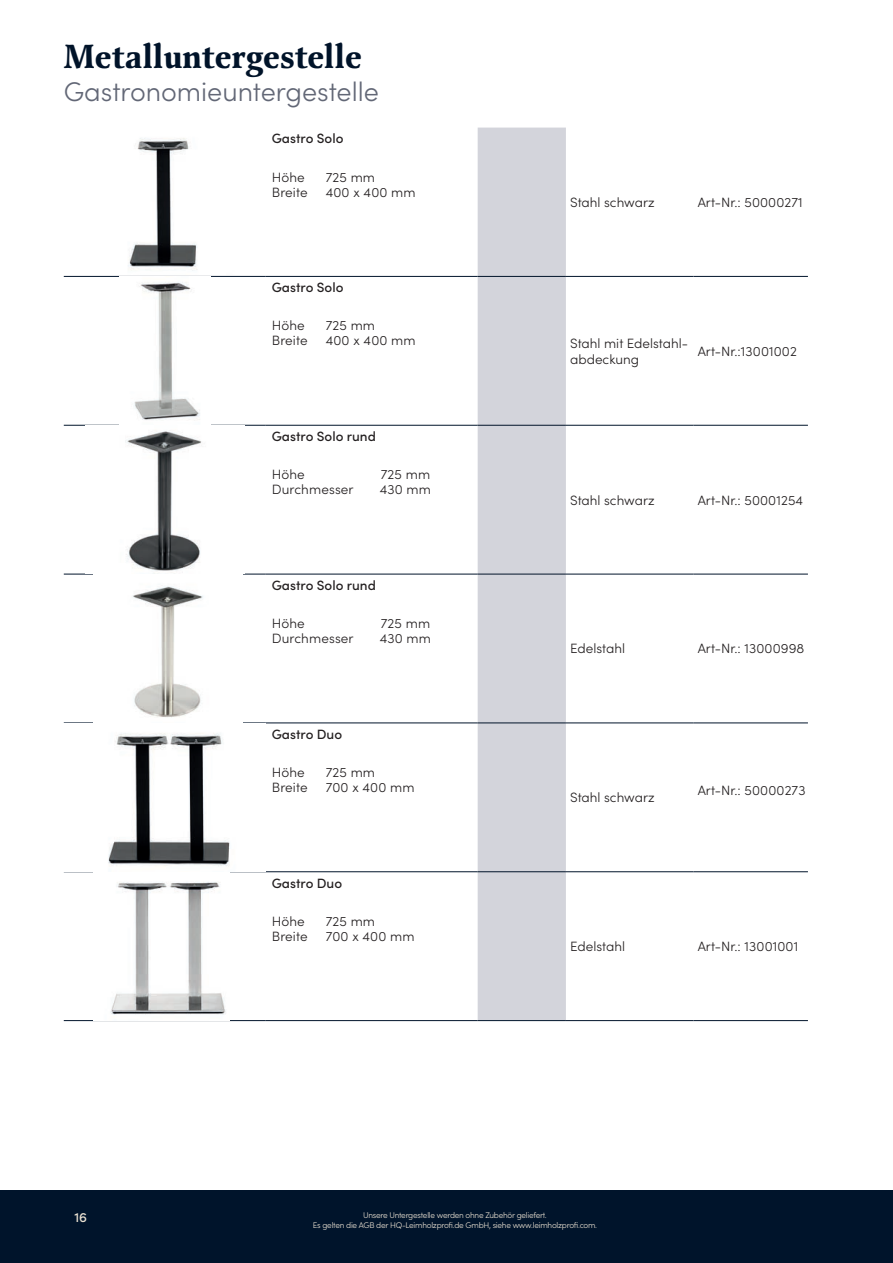
<style>
.page{position:relative;width:893px;height:1263px;background:#fff}
.page>*{position:absolute;margin:0;border:0;box-sizing:border-box;transform-origin:0 0}
.t1{font:700 33px "Classica Pro";letter-spacing:.01em;color:#001329}
.t2{font:300 27px "Sofia Pro";color:#626776}
.t3{font:300 13.5px/16.2px "Sofia Pro";letter-spacing:.01em;color:#231f20}
.t4{font:500 13.5px "Sofia Pro";color:#231f20}
.t5{font:500 13.5px "Sofia Pro";color:#ebe2d3}
.t6{font:300 8.25px/9.9px "Sofia Pro";letter-spacing:-.03em;color:#ebe2d3;text-align:center}
</style>
<div class="page">
<div style="left:0;top:1191px;width:893px;height:72px;background:#00142b"></div>
<div style="left:478px;top:128px;width:88px;height:892px;background:#d3d4db"></div>
<hr style="left:64px;top:276px;width:202px;height:1px;background:#00142b">
<hr style="left:266px;top:276px;width:212px;height:1px;background:#00142b">
<hr style="left:566px;top:276px;width:127px;height:1px;background:#00142b">
<hr style="left:693px;top:276px;width:115px;height:1px;background:#00142b">
<hr style="left:64px;top:425px;width:202px;height:1px;background:#00142b">
<hr style="left:266px;top:425px;width:212px;height:1px;background:#00142b">
<hr style="left:64px;top:574px;width:202px;height:1px;background:#00142b">
<hr style="left:566px;top:425px;width:127px;height:1px;background:#00142b">
<hr style="left:693px;top:425px;width:115px;height:1px;background:#00142b">
<hr style="left:266px;top:574px;width:212px;height:1px;background:#00142b">
<hr style="left:64px;top:722px;width:202px;height:1px;background:#00142b">
<hr style="left:266px;top:722px;width:212px;height:1px;background:#00142b">
<hr style="left:266px;top:871px;width:212px;height:1px;background:#00142b">
<hr style="left:566px;top:574px;width:127px;height:1px;background:#00142b">
<hr style="left:693px;top:574px;width:115px;height:1px;background:#00142b">
<hr style="left:566px;top:722px;width:127px;height:1px;background:#00142b">
<hr style="left:693px;top:722px;width:115px;height:1px;background:#00142b">
<hr style="left:566px;top:871px;width:127px;height:1px;background:#00142b">
<hr style="left:693px;top:871px;width:115px;height:1px;background:#00142b">
<hr style="left:64px;top:871px;width:202px;height:1px;background:#00142b">
<hr style="left:64px;top:1020px;width:202px;height:1px;background:#00142b">
<hr style="left:266px;top:1020px;width:212px;height:1px;background:#00142b">
<hr style="left:478px;top:1020px;width:88px;height:1px;background:#00142b">
<hr style="left:566px;top:1020px;width:127px;height:1px;background:#00142b">
<hr style="left:693px;top:1020px;width:115px;height:1px;background:#00142b">
<hr style="left:478px;top:276px;width:88px;height:1px;background:#001329">
<hr style="left:478px;top:425px;width:88px;height:1px;background:#001329">
<hr style="left:478px;top:574px;width:88px;height:1px;background:#001329">
<hr style="left:478px;top:722px;width:88px;height:1px;background:#001329">
<hr style="left:478px;top:871px;width:88px;height:1px;background:#001329">
<img style="left:128px;top:138px;width:69px;height:133px">
<img style="left:134px;top:282px;width:66px;height:138px">
<img style="left:125px;top:431px;width:76px;height:143px">
<img style="left:94px;top:574px;width:148px;height:144px">
<img style="left:108px;top:733px;width:122px;height:134px">
<img style="left:110px;top:882px;width:116px;height:133px">
<h1 class="t1" style="left:64px;top:33px;width:300px">Metalluntergestelle</h1>
<h2 class="t2" style="left:64px;top:72px;width:317px">Gastronomieuntergestelle</h2>
<p class="t4" style="left:272px;top:129px;width:73px">Gastro Solo</p>
<p class="t3" style="left:272px;top:168px;width:35px">Höhe</p>
<p class="t3" style="left:326px;top:168px;width:51px">725 mm</p>
<p class="t3" style="left:272px;top:183px;width:37px">Breite</p>
<p class="t3" style="left:326px;top:183px;width:91px">400 x 400 mm</p>
<p class="t3" style="left:570px;top:193px;width:86px">Stahl schwarz</p>
<p class="t3" style="left:698px;top:193px;width:107px">Art-Nr.: 50000271</p>
<p class="t4" style="left:272px;top:277px;width:73px">Gastro Solo</p>
<p class="t3" style="left:272px;top:317px;width:35px">Höhe</p>
<p class="t3" style="left:326px;top:317px;width:51px">725 mm</p>
<p class="t3" style="left:272px;top:332px;width:37px">Breite</p>
<p class="t3" style="left:326px;top:332px;width:91px">400 x 400 mm</p>
<p class="t3" style="left:570px;top:334px;width:119px">Stahl mit Edelstahl&shy;abdeckung</p>
<p class="t3" style="left:698px;top:342px;width:101px">Art-Nr.:13001002</p>
<p class="t4" style="left:272px;top:426px;width:106px">Gastro Solo rund</p>
<p class="t3" style="left:272px;top:466px;width:35px">Höhe</p>
<p class="t3" style="left:381px;top:466px;width:51px">725 mm</p>
<p class="t3" style="left:272px;top:481px;width:83px">Durchmesser</p>
<p class="t3" style="left:380px;top:481px;width:53px">430 mm</p>
<p class="t4" style="left:272px;top:575px;width:106px">Gastro Solo rund</p>
<p class="t3" style="left:272px;top:614px;width:35px">Höhe</p>
<p class="t3" style="left:381px;top:614px;width:51px">725 mm</p>
<p class="t3" style="left:272px;top:629px;width:83px">Durchmesser</p>
<p class="t3" style="left:380px;top:629px;width:53px">430 mm</p>
<p class="t4" style="left:272px;top:724px;width:72px">Gastro Duo</p>
<p class="t3" style="left:272px;top:763px;width:35px">Höhe</p>
<p class="t3" style="left:326px;top:763px;width:51px">725 mm</p>
<p class="t3" style="left:272px;top:778px;width:37px">Breite</p>
<p class="t3" style="left:326px;top:778px;width:90px">700 x 400 mm</p>
<p class="t4" style="left:272px;top:873px;width:72px">Gastro Duo</p>
<p class="t3" style="left:272px;top:912px;width:35px">Höhe</p>
<p class="t3" style="left:326px;top:912px;width:51px">725 mm</p>
<p class="t3" style="left:272px;top:927px;width:37px">Breite</p>
<p class="t3" style="left:326px;top:927px;width:90px">700 x 400 mm</p>
<p class="t3" style="left:570px;top:491px;width:86px">Stahl schwarz</p>
<p class="t3" style="left:698px;top:491px;width:107px">Art-Nr.: 50001254</p>
<p class="t3" style="left:570px;top:640px;width:57px">Edelstahl</p>
<p class="t3" style="left:698px;top:640px;width:108px">Art-Nr.: 13000998</p>
<p class="t3" style="left:570px;top:789px;width:86px">Stahl schwarz</p>
<p class="t3" style="left:698px;top:781px;width:109px">Art-Nr.: 50000273</p>
<p class="t3" style="left:570px;top:937px;width:57px">Edelstahl</p>
<p class="t3" style="left:698px;top:937px;width:102px">Art-Nr.: 13001001</p>
<p class="t5" style="left:74px;top:1207px;width:14px">16</p>
<p class="t6" style="left:313px;top:1209px;width:286px">Unsere Untergestelle werden ohne Zubehör geliefert.<br>Es gelten die AGB der HQ-Leimholzprofi.de GmbH, siehe www.leimholzprofi.com.</p>
</div>
